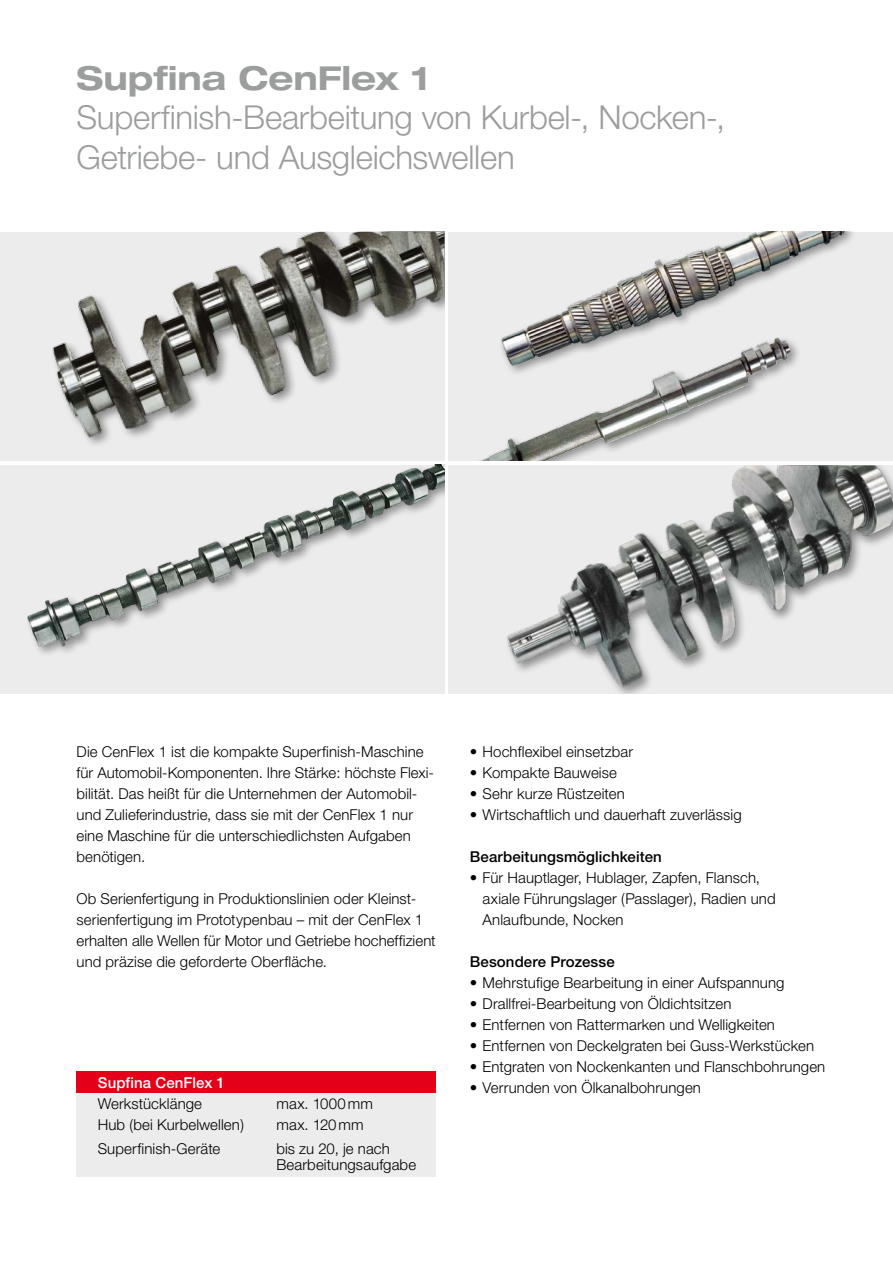
<style>
.page{position:relative;width:893px;height:1263px;background:#fff}
.page>*{position:absolute;margin:0;border:0;box-sizing:border-box;transform-origin:0 0}
.t1{font:300 33px/39.6px "Helvetica Neue";letter-spacing:-.01em;color:#9c9d9d}
.t2{font:700 expanded 33px "Helvetica Neue";color:#9c9d9d}
.t3{font:300 15px/21px "Helvetica Neue";letter-spacing:.005em;color:#000}
.t4{font:500 15px "Helvetica Neue";letter-spacing:.01em;color:#000}
.t5{font:500 15px "Helvetica Neue";letter-spacing:.005em;color:#fff}
</style>
<div class="page">
<img style="left:0;top:232px;width:444px;height:229px">
<div style="left:449px;top:232px;width:444px;height:229px;background:#ececed"></div>
<img style="left:479px;top:232px;width:373px;height:229px">
<div style="left:449px;top:466px;width:444px;height:228px;background:#ececed"></div>
<img style="left:506px;top:466px;width:387px;height:228px">
<div style="left:0;top:465px;width:444px;height:229px;background:#ececed"></div>
<img style="left:28px;top:465px;width:416px;height:181px">
<div style="left:77px;top:1072px;width:359px;height:105px;background:#ececed"></div>
<div style="left:77px;top:1072px;width:359px;height:21px;background:#e30018"></div>
<h1 class="t2" style="left:77px;top:57px;width:354px">Supfina CenFlex 1</h1>
<h1 class="t1" style="left:77px;top:97px;width:650px">Superfinish-Bearbeitung von Kurbel-, Nocken-,<br>Getriebe- und Ausgleichswellen</h1>
<p class="t3" style="left:77px;top:741px;width:357px">Die CenFlex 1 ist die kompakte Superfinish-Maschine für Automobil-Komponenten. Ihre Stärke: höchste Flexi&shy;bilität. Das heißt für die Unternehmen der Automobil&shy;und Zulieferindustrie, dass sie mit der CenFlex 1 nur eine Maschine für die unterschiedlichsten Aufgaben benötigen.</p>
<p class="t3" style="left:77px;top:888px;width:361px">Ob Serienfertigung in Produktionslinien oder Kleinst&shy;serienfertigung im Prototypenbau – mit der CenFlex 1 erhalten alle Wellen für Motor und Getriebe hocheffizient und präzise die geforderte Oberfläche.</p>
<p class="t5" style="left:98px;top:1074px;width:129px">Supfina CenFlex 1</p>
<p class="t3" style="left:98px;top:1093px;width:106px">Werkstücklänge</p>
<p class="t3" style="left:276px;top:1093px;width:98px">max. 1000mm</p>
<p class="t3" style="left:98px;top:1114px;width:148px">Hub (bei Kurbelwellen)</p>
<p class="t3" style="left:276px;top:1114px;width:89px">max. 120mm</p>
<p class="t3" style="left:98px;top:1137px;width:124px">Superfinish-Geräte</p>
<p class="t3" style="left:276px;top:1140px;width:141px;line-height:16.5px">bis zu 20, je nach<br>Bearbeitungsaufgabe</p>
<p class="t3" style="left:470px;top:741px;width:165px">• Hochflexibel einsetzbar</p>
<p class="t3" style="left:470px;top:762px;width:148px">• Kompakte Bauweise</p>
<p class="t3" style="left:470px;top:783px;width:156px">• Sehr kurze Rüstzeiten</p>
<p class="t3" style="left:470px;top:804px;width:273px">• Wirtschaftlich und dauerhaft zuverlässig</p>
<p class="t4" style="left:470px;top:847px;width:193px">Bearbeitungsmöglichkeiten</p>
<p class="t3" style="left:483px;top:867px;width:295px;text-indent:-13px">• Für Hauptlager, Hublager, Zapfen, Flansch, axiale Führungslager (Passlager), Radien und<br>Anlaufbunde, Nocken</p>
<p class="t4" style="left:470px;top:952px;width:147px">Besondere Prozesse</p>
<p class="t3" style="left:470px;top:972px;width:316px">• Mehrstufige Bearbeitung in einer Aufspannung</p>
<p class="t3" style="left:470px;top:993px;width:263px">• Drallfrei-Bearbeitung von Öldichtsitzen</p>
<p class="t3" style="left:470px;top:1014px;width:307px">• Entfernen von Rattermarken und Welligkeiten</p>
<p class="t3" style="left:470px;top:1035px;width:346px">• Entfernen von Deckelgraten bei Guss-Werkstücken</p>
<p class="t3" style="left:470px;top:1056px;width:357px">• Entgraten von Nockenkanten und Flanschbohrungen</p>
<p class="t3" style="left:470px;top:1077px;width:233px">• Verrunden von Ölkanalbohrungen</p>
</div>
